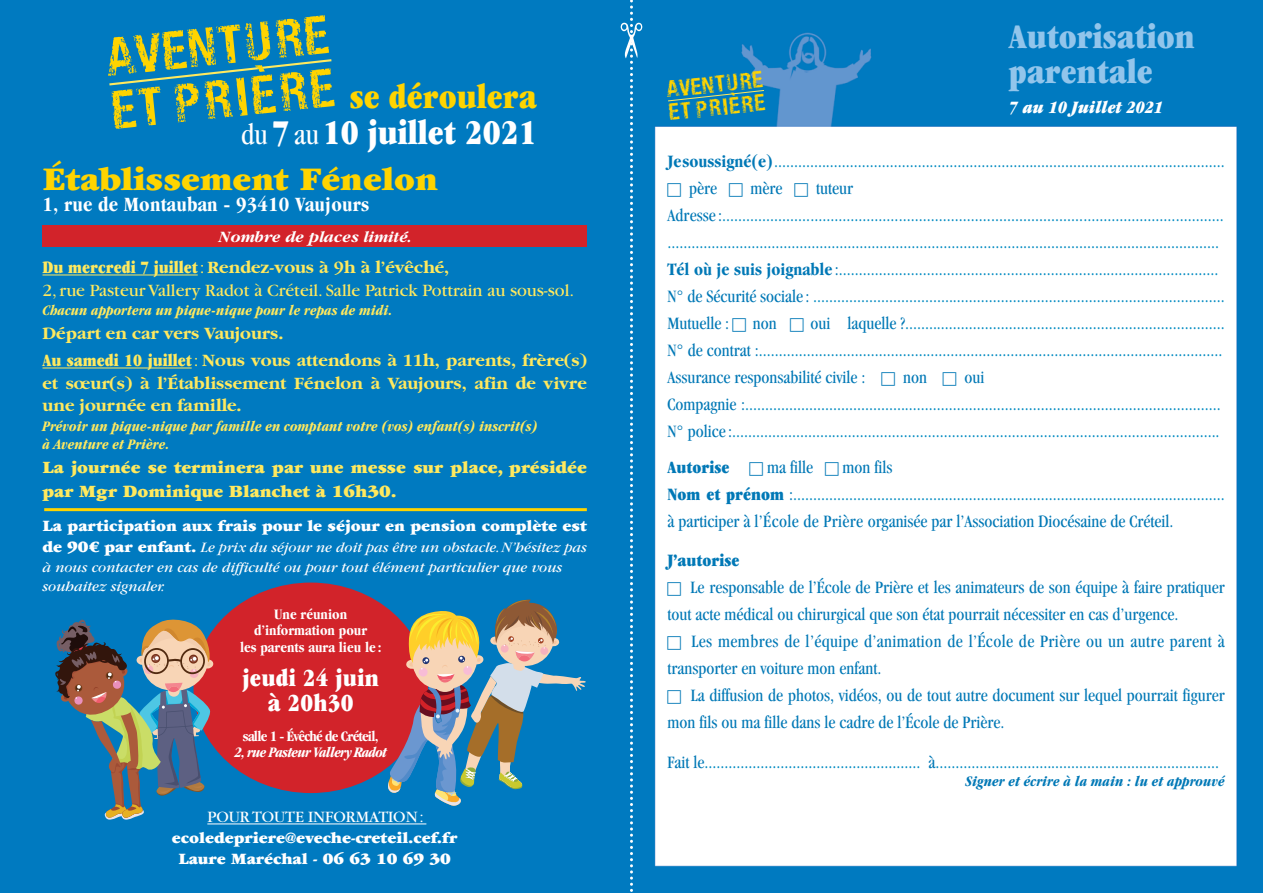
<style>
.page{position:relative;width:1263px;height:893px;background:#fff}
.page>*{position:absolute;margin:0;border:0;box-sizing:border-box;transform-origin:0 0}
.t1{font:50.55px/53.4px "Art Jogger Stamp";color:#ffd400}
.t2{font:ultra-condensed 36px/35.5px "Garamond LT";color:#fff;text-align:right}
.t3{font:ultra-condensed 36px/34.5px "Garamond LT";color:#92c5eb}
.t4{font:900 34.5px "Garamond LT";color:#ffd400}
.t5{font:ultra-condensed 25.5px/25.5px "Garamond LT";letter-spacing:.01em;color:#fff;text-align:center}
.t6{font:21.9px/23.1px "Art Jogger Stamp";color:#ffd400}
.t7{font:700 condensed 21px "Garamond LT";letter-spacing:.01em;color:#fff}
.t8{font:condensed 18px/27px "Garamond LT";color:#008ac1}
.t9{font:condensed 18px/27px "Garamond LT";color:#0078b6}
.t10{font:700 18px/27px "Garamond LT";color:#ffe95e}
.t11{font:18px/22.5px "Garamond LT";color:#ffe95e}
.t12{font:condensed 18px/27px "Garamond LT";letter-spacing:.02em;color:#0078b6}
.t13{font:900 18px/24px "Garamond LT";color:#ffe95e}
.t14{font:ultra-condensed 18px "Garamond LT";color:#0078b6}
.t15{font:italic ultra-condensed 18px "Garamond LT";letter-spacing:.01em;color:#fff}
.t16{font:900 16.5px/21px "Garamond LT";color:#fff;text-align:center}
.t17{font:16.5px "Garamond LT";color:#fff}
.t18{font:italic 700 16.5px "Garamond LT";color:#fff}
.t19{font:italic 15px/19.5px "Garamond LT";color:#fff}
.t20{font:italic 700 condensed 15px/18px "Garamond LT";color:#ffe95e}
.t21{font:700 condensed 15px/16.5px "Garamond LT";color:#fff;text-align:center}
.t22{font:italic 700 condensed 15px "Garamond LT";color:#0078b6}
.t23{font:italic 700 condensed 15px "Garamond LT";letter-spacing:-.05em;color:#fff}
.t24{font:700 condensed 15px "Garamond LT";letter-spacing:-.05em;color:#fff}
.s1{color:#ffd400}
.s2{font-stretch:condensed;font-size:30px}
.s3{font-stretch:ultra-condensed}
.s4{font-weight:700}
.s5{font-weight:400;font-stretch:ultra-condensed}
.s6{font-weight:400}
.s7{font-weight:900;font-style:normal;font-size:16.5px}
.s8{font-weight:700;color:#0078b6}
.s9{color:#0078b6}
.s10{font-stretch:ultra-condensed;color:#0078b6}
</style>
<div class="page">
<img style="left:0;top:0;width:1263px;height:893px">
<svg style="left:621px;top:0;width:21px;height:893px"></svg>
<div style="left:193px;top:583px;width:235px;height:210px;background:#d2232a;border-radius:50%"></div>
<hr style="left:43px;top:275px;width:155px;height:1px;background:#ffe95e">
<hr style="left:43px;top:368px;width:149px;height:1px;background:#ffe95e">
<hr style="left:207px;top:823px;width:219px;height:1px;background:#fff">
<div style="left:43px;top:225px;width:544px;height:22px;background:#d2232a"></div>
<svg style="left:107px;top:58px;width:227px;height:29px"></svg>
<svg style="left:667px;top:89px;width:98px;height:13px"></svg>
<hr style="left:44px;top:508px;width:543px;height:3px;background:#ffd400">
<svg style="left:55px;top:617px;width:159px;height:203px"></svg>
<svg style="left:386px;top:598px;width:200px;height:208px"></svg>
<svg style="left:668px;top:183px;width:13px;height:14px"></svg>
<svg style="left:729px;top:183px;width:14px;height:14px"></svg>
<svg style="left:795px;top:183px;width:13px;height:14px"></svg>
<svg style="left:732px;top:318px;width:14px;height:14px"></svg>
<svg style="left:790px;top:318px;width:14px;height:14px"></svg>
<svg style="left:881px;top:372px;width:14px;height:14px"></svg>
<svg style="left:943px;top:372px;width:13px;height:14px"></svg>
<svg style="left:750px;top:462px;width:13px;height:13px"></svg>
<svg style="left:825px;top:462px;width:13px;height:13px"></svg>
<svg style="left:668px;top:582px;width:13px;height:14px"></svg>
<svg style="left:668px;top:636px;width:13px;height:14px"></svg>
<svg style="left:668px;top:690px;width:13px;height:14px"></svg>
<h1 class="t1" style="left:104px;top:31px;width:225px;rotate:-6deg">Aventure et Prière</h1>
<h3 class="t4" style="left:43px;top:160px;width:397px">Établissement Fénelon</h3>
<p class="t7" style="left:43px;top:192px;width:328px">1, rue de Montauban - 93410 Vaujours</p>
<h2 class="t2" style="left:241px;top:79px;width:297px"><span class="s1">se déroulera<br></span><span class="s2">du</span>7 <span class="s2">au</span>10 juillet 2021</h2>
<p class="t18" style="left:218px;top:228px;width:195px">Nombre de places limité.</p>
<p class="t11" style="left:43px;top:256px;width:533px"><span class="s3">Du mercredi 7 juillet</span>: <span class="s4">Rendez-vous à 9h à l’évêché,<br></span>2, rue Pasteur Vallery Radot à Créteil. Salle Patrick Pottrain au sous-sol.</p>
<p class="t20" style="left:43px;top:301px;width:351px">Chacun apportera un pique-nique pour le repas de midi.</p>
<p class="t10" style="left:43px;top:320px;width:546px">Départ en car vers Vaujours.<br><span class="s5">Au samedi 10 juillet</span><span class="s6">:</span> Nous vous attendons à 11h, parents, frère(s)</p>
<p class="t10" style="left:43px;top:372px;width:546px;line-height:22.5px">et sœur(s) à l’Établissement Fénelon à Vaujours, afin de vivre une journée en famille.</p>
<p class="t20" style="left:43px;top:417px;width:496px">Prévoir un pique-nique par famille en comptant votre (vos) enfant(s) inscrit(s) à Aventure et Prière.</p>
<p class="t13" style="left:43px;top:455px;width:546px">La journée se terminera par une messe sur place, présidée par Mgr Dominique Blanchet à 16h30.</p>
<p class="t16" style="left:43px;top:516px;width:546px">La participation aux frais pour le séjour en pension complète est</p>
<p class="t19" style="left:43px;top:538px;width:546px"><span class="s7">de 90€ par enfant.</span> Le prix du séjour ne doit pas être un obstacle. N’hésitez pas à nous contacter en cas de difficulté ou pour tout élément particulier que vous souhaitez signaler.</p>
<p class="t21" style="left:240px;top:606px;width:143px">Une réunion d’information pour<br>les parents aura lieu le :</p>
<h3 class="t5" style="left:243px;top:665px;width:138px">jeudi 24 juin à 20h30</h3>
<p class="t24" style="left:243px;top:728px;width:137px">salle 1 - Évêché de Créteil,</p>
<p class="t23" style="left:234px;top:744px;width:154px">2, rue Pasteur Vallery Radot</p>
<p class="t17" style="left:207px;top:808px;width:218px">POUR TOUTE INFORMATION:</p>
<p class="t16" style="left:172px;top:828px;width:287px">ecoledepriere@eveche-creteil.cef.fr<br>Laure Maréchal - 06 63 10 69 30</p>
<p class="t6" style="left:665px;top:78px;width:98px;rotate:-6deg">Aventure et Prière</p>
<h2 class="t3" style="left:1009px;top:19px;width:188px">Autorisation parentale</h2>
<p class="t15" style="left:1009px;top:97px;width:156px">7 au 10 Juillet 2021</p>
<p class="t8" style="left:689px;top:148px;width:537px;text-indent:-21px"><span class="s8">Je soussigné(e)</span>................................................................................................................. <span class="s9">père</span></p>
<p class="t9" style="left:751px;top:175px;width:34px">mère</p>
<p class="t8" style="left:668px;top:175px;width:559px;text-indent:148px"><span class="s9">tuteur Adresse:</span>............................................................................................................................. ..........................................................................................................................................<br><span class="s8">Tél où je suis joignable</span> <span class="s9">:</span>...............................................................................................<br><span class="s9">N° de Sécurité sociale:</span> .......................................................................................................<br><span class="s9">Mutuelle :</span></p>
<p class="t8" style="left:668px;top:310px;width:559px;text-indent:143px"><span class="s9">oui laquelle ?</span>................................................................................<br><span class="s9">N° de contrat :</span>....................................................................................................................<br><span class="s9">Assurance responsabilité civile :</span></p>
<p class="t9" style="left:753px;top:310px;width:25px">non</p>
<p class="t8" style="left:668px;top:364px;width:554px;text-indent:297px"><span class="s9">oui<br>Compagnie :</span>.......................................................................................................................<br><span class="s9">N° police:</span>..........................................................................................................................</p>
<p class="t14" style="left:668px;top:456px;width:63px">Autorise</p>
<p class="t9" style="left:767px;top:453px;width:47px">ma fille</p>
<p class="t9" style="left:903px;top:364px;width:25px">non</p>
<p class="t8" style="left:668px;top:453px;width:559px;text-indent:175px"><span class="s9">mon fils<br></span><span class="s10">Nom et prénom</span> <span class="s9">:</span>............................................................................................................ <span class="s9">à participer à l’École de Prière organisée par l’Association Diocésaine de Créteil.</span></p>
<p class="t14" style="left:668px;top:550px;width:73px">J’autorise</p>
<p class="t9" style="left:668px;top:574px;width:559px;text-indent:23px">Le responsable de l’École de Prière et les animateurs de son équipe à faire pratiquer tout acte médical ou chirurgical que son état pourrait nécessiter en cas d’urgence.</p>
<p class="t12" style="left:668px;top:628px;width:558px;text-indent:24px">Les membres de l’équipe d’animation de l’École de Prière ou un autre parent à transporter en voiture mon enfant.</p>
<p class="t9" style="left:668px;top:682px;width:558px;text-indent:23px">La diffusion de photos, vidéos, ou de tout autre document sur lequel pourrait figurer mon fils ou ma fille dans le cadre de l’École de Prière.</p>
<p class="t8" style="left:668px;top:749px;width:553px"><span class="s9">Fait le</span>...................................................... <span class="s9">à</span>.......................................................................</p>
<p class="t22" style="left:965px;top:773px;width:261px">Signer et écrire à la main : lu et approuvé</p>
</div>
